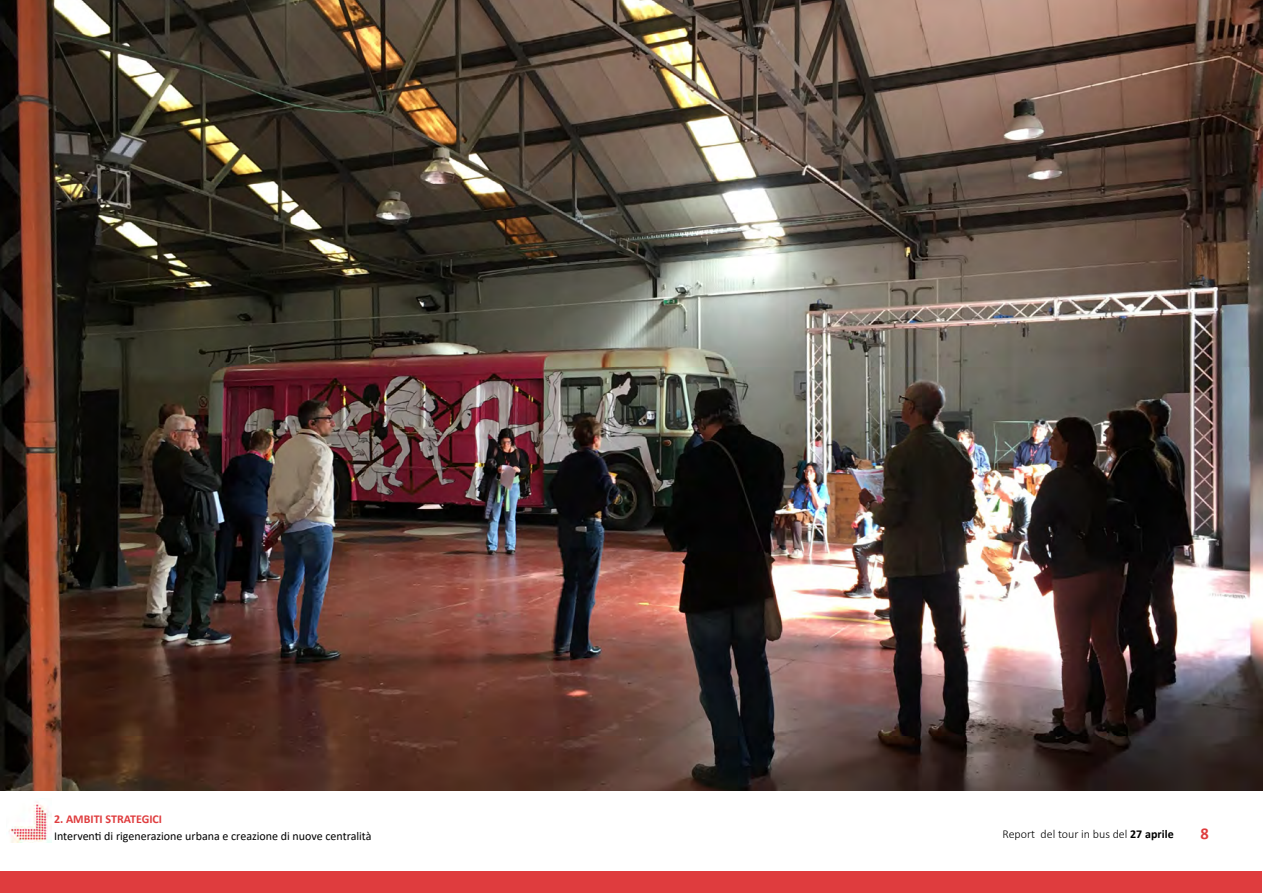
<style>
.page{position:relative;width:1263px;height:893px;background:#fff}
.page>*{position:absolute;margin:0;border:0;box-sizing:border-box;transform-origin:0 0}
.t1{font:700 16.5px "Calibri";color:#df3c3e}
.t2{font:12px "Calibri";color:#000}
.t3{font:300 12px "Calibri";color:#000}
.t4{font:700 12px "Calibri";color:#df3c3e}
.s1{font-weight:700}
</style>
<div class="page">
<div style="left:1px;top:872px;width:1261px;height:21px;background:#df3c3e"></div>
<img style="left:9px;top:798px;width:42px;height:44px">
<img style="left:0;top:0;width:1262px;height:790px">
<p class="t4" style="left:54px;top:811px;width:110px">2. AMBITI STRATEGICI</p>
<p class="t2" style="left:54px;top:827px;width:319px">Interventi di rigenerazione urbana e creazione di nuove centralità</p>
<p class="t3" style="left:1002px;top:826px;width:173px">Report del tour in bus del <span class="s1">27 aprile</span></p>
<h1 class="t1" style="left:1200px;top:822px;width:10px">8</h1>
</div>
